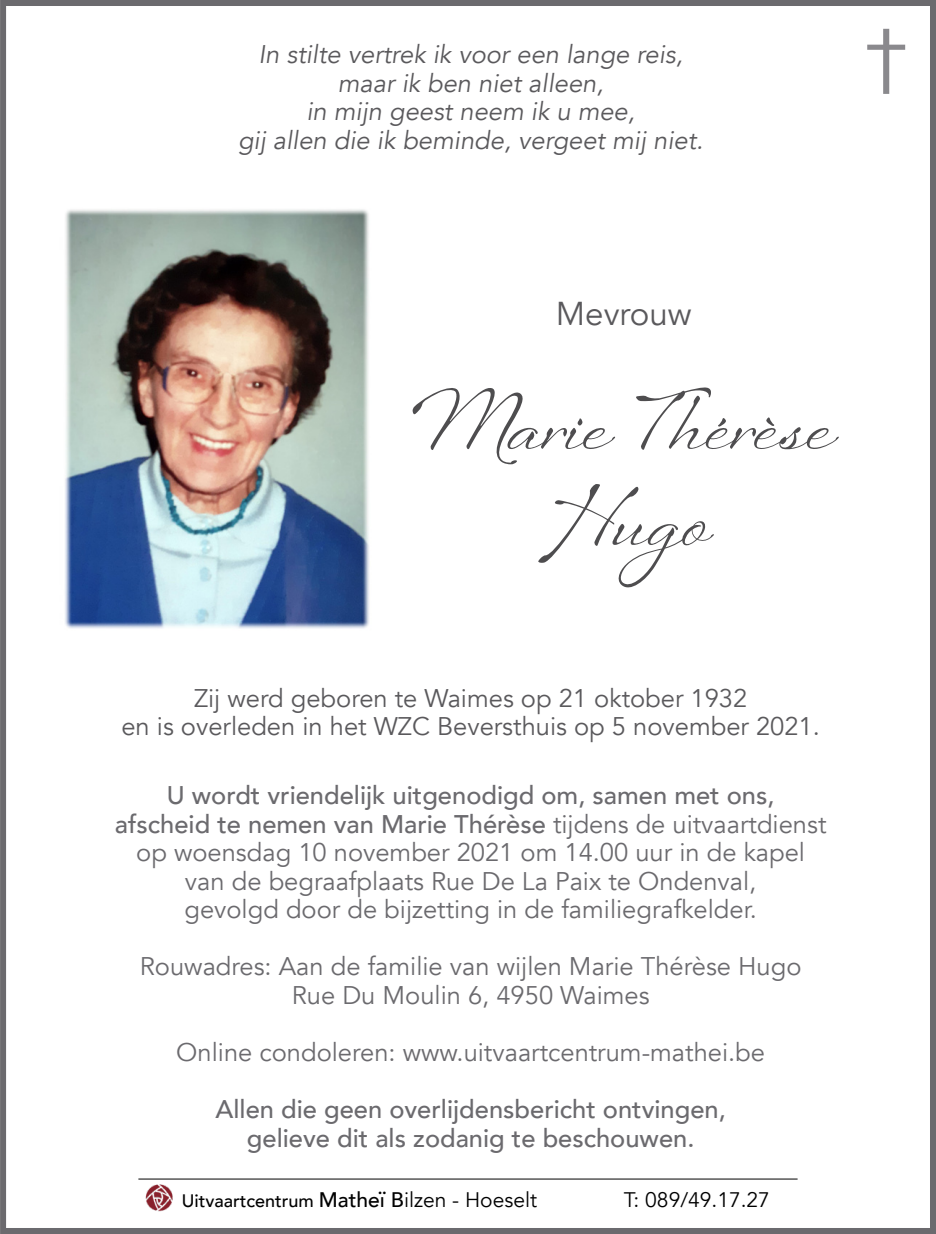
<style>
.page{position:relative;width:936px;height:1234px;background:#fff}
.page>*{position:absolute;margin:0;border:0;box-sizing:border-box;transform-origin:0 0}
.t1{font:81px "Sheila";color:#4e4d4f}
.t2{font:78px "Avenir";color:#8a898d}
.t3{font:33px "Avenir";color:#5a595c}
.t4{font:25.5px "Avenir";color:#6b6a6e}
.t5{font:500 25.5px "Avenir";color:#6b6a6e}
.t6{font:italic 25.5px "Avenir";color:#5a595c}
.t7{font:25.5px "Avenir";color:#5a595c}
.t8{font:21px "Avenir";color:#000}
.t9{font:500 18px "Avenir";color:#000}
.s1{font-weight:400}
.s2{font-size:21px}
.s3{font-weight:400;font-size:21px}
</style>
<div class="page">
<img style="left:145px;top:1184px;width:28px;height:28px">
<hr style="left:138px;top:1178px;width:659px;height:1px;background:#000">
<div style="left:0;top:0;width:935px;height:1233px;border:6px solid #6b6a6e"></div>
<img style="left:65px;top:209px;width:304px;height:420px">
<p class="t6" style="left:258px;top:39px;width:426px">In stilte vertrek ik voor een lange reis,</p>
<p class="t6" style="left:338px;top:68px;width:267px">maar ik ben niet alleen,</p>
<p class="t6" style="left:306px;top:96px;width:330px">in mijn geest neem ik u mee,</p>
<p class="t6" style="left:238px;top:125px;width:467px">gij allen die ik beminde, vergeet mij niet.</p>
<p class="t2" style="left:864px;top:-6px;width:45px">†</p>
<p class="t3" style="left:556px;top:293px;width:137px">Mevrouw</p>
<p class="t1" style="left:412px;top:373px;width:425px">Marie Thérèse</p>
<p class="t1" style="left:537px;top:469px;width:174px">Hugo</p>
<p class="t7" style="left:194px;top:682px;width:555px">Zij werd geboren te Waimes op 21 oktober 1932</p>
<p class="t7" style="left:121px;top:711px;width:700px">en is overleden in het WZC Beversthuis op 5 november 2021.</p>
<p class="t5" style="left:167px;top:773px;width:609px">U wordt vriendelijk uitgenodigd om, samen met ons,</p>
<p class="t5" style="left:115px;top:801px;width:713px">afscheid te nemen van Marie Thérèse <span class="s1">tijdens de uitvaartdienst</span></p>
<p class="t4" style="left:136px;top:837px;width:670px">op woensdag 10 november 2021 om 14.00 uur in de kapel</p>
<p class="t4" style="left:185px;top:865px;width:573px">van de begraafplaats Rue De La Paix te Ondenval,</p>
<p class="t4" style="left:184px;top:894px;width:574px">gevolgd door de bijzetting in de familiegrafkelder.</p>
<p class="t4" style="left:140px;top:951px;width:663px">Rouwadres: Aan de familie van wijlen Marie Thérèse Hugo</p>
<p class="t4" style="left:292px;top:979px;width:359px">Rue Du Moulin 6, 4950 Waimes</p>
<p class="t4" style="left:176px;top:1036px;width:590px">Online condoleren: www.uitvaartcentrum-mathei.be</p>
<p class="t5" style="left:215px;top:1086px;width:512px">Allen die geen overlijdensbericht ontvingen,</p>
<p class="t5" style="left:247px;top:1115px;width:449px">gelieve dit als zodanig te beschouwen.</p>
<p class="t9" style="left:182px;top:1185px;width:357px">Uitvaartcentrum <span class="s2">Matheï B</span><span class="s3">ilzen - Hoeselt</span></p>
<p class="t8" style="left:624px;top:1187px;width:147px">T: 089/49.17.27</p>
</div>
